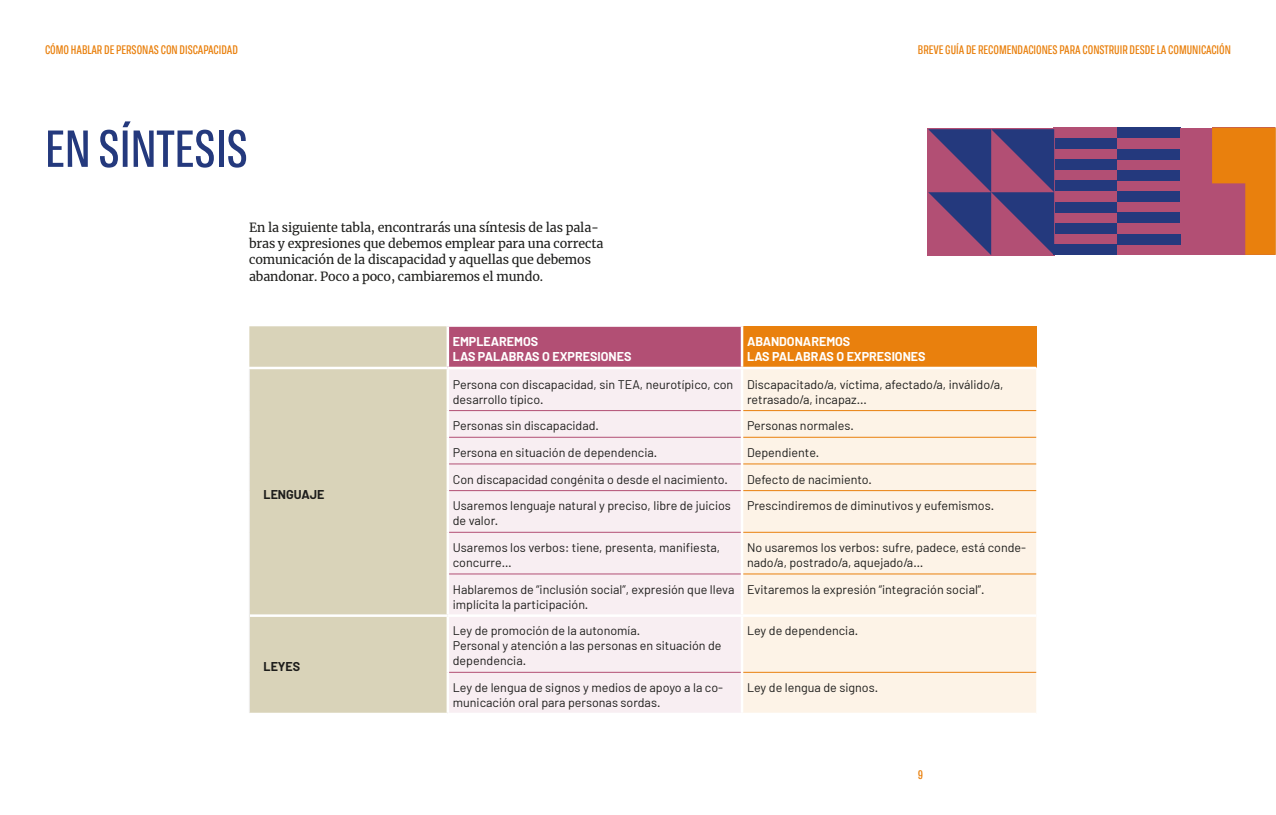
<style>
.page{position:relative;width:1276px;height:815px;background:#fff}
.page>*{position:absolute;margin:0;border:0;box-sizing:border-box;transform-origin:0 0}
.t1{font:500 51.75px "Tofino Pro Personal Cond";color:#24397d}
.t2{font:12.5px/15px "Barlow";color:#1d1d1b}
.t3{font:12.5px/16.2px "Merriweather";letter-spacing:-.01em;color:#1d1d1b}
.t4{font:700 12.5px/15px "Barlow";color:#fff}
.t5{font:700 12.5px "Barlow";color:#1d1d1b}
.t6{font:500 12.25px "Tofino Pro Personal Cond";color:#e9800d}
</style>
<div class="page">
<div style="left:249px;top:326px;width:197px;height:387px;background:#d9d3b9"></div>
<div style="left:448px;top:326px;width:294px;height:42px;background:#b24f74"></div>
<div style="left:742px;top:326px;width:294px;height:42px;background:#e9800d"></div>
<div style="left:449px;top:369px;width:292px;height:344px;background:#f8eef2"></div>
<div style="left:743px;top:369px;width:293px;height:344px;background:#fdf3e7"></div>
<hr style="left:446px;top:326px;width:297px;height:1px;background:#fff">
<hr style="left:249px;top:367px;width:199px;height:2px;background:#fff">
<hr style="left:448px;top:367px;width:294px;height:2px;background:#fff">
<hr style="left:742px;top:367px;width:294px;height:2px;background:#fff">
<hr style="left:741px;top:327px;width:2px;height:40px;background:#fff">
<hr style="left:250px;top:614px;width:198px;height:3px;background:#fff">
<hr style="left:249px;top:369px;width:1px;height:42px;background:#ededed">
<svg style="left:249px;top:411px;width:1px;height:80px"></svg>
<hr style="left:249px;top:491px;width:1px;height:41px;background:#ededed">
<hr style="left:249px;top:532px;width:1px;height:42px;background:#ededed">
<hr style="left:249px;top:574px;width:1px;height:42px;background:#ededed">
<hr style="left:249px;top:616px;width:1px;height:56px;background:#ededed">
<hr style="left:249px;top:672px;width:1px;height:41px;background:#ededed">
<hr style="left:448px;top:614px;width:294px;height:3px;background:#fff">
<hr style="left:742px;top:614px;width:294px;height:3px;background:#fff">
<hr style="left:446px;top:327px;width:3px;height:40px;background:#fff">
<hr style="left:449px;top:410px;width:292px;height:1px;background:#b24f74">
<hr style="left:449px;top:437px;width:292px;height:1px;background:#b24f74">
<hr style="left:449px;top:464px;width:292px;height:1px;background:#b24f74">
<hr style="left:449px;top:490px;width:292px;height:1px;background:#b24f74">
<hr style="left:449px;top:532px;width:292px;height:1px;background:#b24f74">
<hr style="left:449px;top:574px;width:292px;height:1px;background:#b24f74">
<hr style="left:449px;top:672px;width:292px;height:1px;background:#b24f74">
<hr style="left:1036px;top:326px;width:1px;height:41px;background:#e9800d">
<hr style="left:743px;top:410px;width:293px;height:1px;background:#e9800d">
<hr style="left:743px;top:437px;width:293px;height:1px;background:#e9800d">
<hr style="left:743px;top:464px;width:293px;height:1px;background:#e9800d">
<hr style="left:743px;top:490px;width:293px;height:1px;background:#e9800d">
<hr style="left:743px;top:532px;width:293px;height:1px;background:#e9800d">
<hr style="left:743px;top:574px;width:293px;height:1px;background:#e9800d">
<hr style="left:743px;top:672px;width:293px;height:1px;background:#e9800d">
<div style="left:1053px;top:128px;width:128px;height:127px;background:#b24f74"></div>
<div style="left:1053px;top:223px;width:64px;height:11px;background:#24397d"></div>
<div style="left:1117px;top:212px;width:64px;height:11px;background:#24397d"></div>
<div style="left:1053px;top:202px;width:64px;height:10px;background:#24397d"></div>
<div style="left:1117px;top:191px;width:64px;height:11px;background:#24397d"></div>
<div style="left:1053px;top:181px;width:64px;height:10px;background:#24397d"></div>
<div style="left:1117px;top:170px;width:64px;height:11px;background:#24397d"></div>
<div style="left:1053px;top:159px;width:64px;height:11px;background:#24397d"></div>
<div style="left:1117px;top:149px;width:64px;height:10px;background:#24397d"></div>
<div style="left:1053px;top:138px;width:64px;height:11px;background:#24397d"></div>
<div style="left:1117px;top:128px;width:64px;height:10px;background:#24397d"></div>
<hr style="left:1275px;top:128px;width:1px;height:127px;background:#d9d3b9">
<svg style="left:1212px;top:128px;width:63px;height:127px"></svg>
<svg style="left:928px;top:129px;width:126px;height:126px"></svg>
<div style="left:1181px;top:128px;width:31px;height:127px;background:#b24f74"></div>
<div style="left:1053px;top:245px;width:64px;height:10px;background:#24397d"></div>
<div style="left:1117px;top:234px;width:64px;height:11px;background:#24397d"></div>
<p class="t6" style="left:45px;top:41px;width:194px">CÓMO HABLAR DE PERSONAS CON DISCAPACIDAD</p>
<p class="t6" style="left:918px;top:41px;width:314px">BREVE GUÍA DE RECOMENDACIONES PARA CONSTRUIR DESDE LA COMUNICACIÓN</p>
<h1 class="t1" style="left:45px;top:112px;width:204px">EN SÍNTESIS</h1>
<p class="t3" style="left:249px;top:219px;width:356px">En la siguiente tabla, encontrarás una síntesis de las pala&shy;bras y expresiones que debemos emplear para una correcta comunicación de la discapacidad y aquellas que debemos abandonar. Poco a poco, cambiaremos el mundo.</p>
<p class="t5" style="left:263px;top:486px;width:62px">LENGUAJE</p>
<p class="t5" style="left:263px;top:659px;width:38px">LEYES</p>
<p class="t4" style="left:453px;top:334px;width:180px">EMPLEAREMOS<br>LAS PALABRAS O EXPRESIONES</p>
<p class="t4" style="left:747px;top:334px;width:180px">ABANDONAREMOS<br>LAS PALABRAS O EXPRESIONES</p>
<p class="t2" style="left:453px;top:376px;width:282px">Persona con discapacidad, sin TEA, neurotípico, con desarrollo típico.</p>
<p class="t2" style="left:747px;top:376px;width:258px">Discapacitado/a, víctima, afectado/a, inválido/a, retrasado/a, incapaz...</p>
<p class="t2" style="left:453px;top:418px;width:147px">Personas sin discapacidad.</p>
<p class="t2" style="left:747px;top:418px;width:108px">Personas normales.</p>
<p class="t2" style="left:453px;top:445px;width:206px">Persona en situación de dependencia.</p>
<p class="t2" style="left:747px;top:445px;width:74px">Dependiente.</p>
<p class="t2" style="left:453px;top:471px;width:277px">Con discapacidad congénita o desde el nacimiento.</p>
<p class="t2" style="left:747px;top:471px;width:126px">Defecto de nacimiento.</p>
<p class="t2" style="left:453px;top:498px;width:279px">Usaremos lenguaje natural y preciso, libre de juicios de valor.</p>
<p class="t2" style="left:747px;top:498px;width:249px">Prescindiremos de diminutivos y eufemismos.</p>
<p class="t2" style="left:453px;top:540px;width:269px">Usaremos los verbos: tiene, presenta, manifiesta, concurre…</p>
<p class="t2" style="left:747px;top:540px;width:281px">No usaremos los verbos: sufre, padece, está conde&shy;nado/a, postrado/a, aquejado/a…</p>
<p class="t2" style="left:453px;top:581px;width:283px">Hablaremos de “inclusión social”, expresión que lleva implícita la participación.</p>
<p class="t2" style="left:747px;top:581px;width:239px">Evitaremos la expresión “integración social”.</p>
<p class="t2" style="left:453px;top:623px;width:270px">Ley de promoción de la autonomía.<br>Personal y atención a las personas en situación de dependencia.</p>
<p class="t2" style="left:747px;top:623px;width:113px">Ley de dependencia.</p>
<p class="t2" style="left:453px;top:680px;width:272px">Ley de lengua de signos y medios de apoyo a la co&shy;municación oral para personas sordas.</p>
<p class="t2" style="left:747px;top:680px;width:133px">Ley de lengua de signos.</p>
<p class="t6" style="left:918px;top:766px;width:7px">9</p>
</div>
